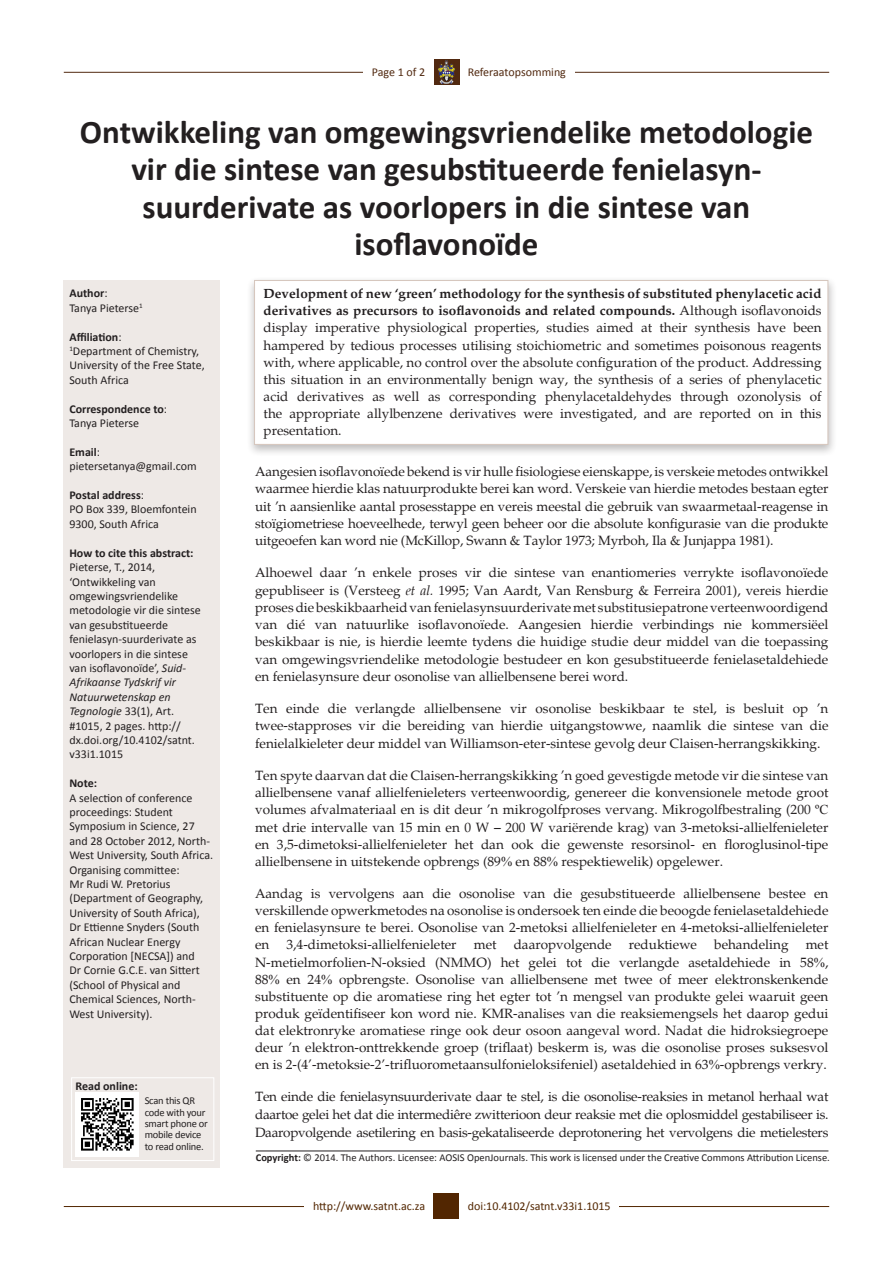
<style>
.page{position:relative;width:893px;height:1263px;background:#fff}
.page>*{position:absolute;margin:0;border:0;box-sizing:border-box;transform-origin:0 0}
.t1{font:700 33px/37.5px "Calibri";color:#231f20;text-align:center}
.t2{font:13.5px/17.1px "Palatino";color:#231f20;text-align:justify}
.Side_bar{font:12px/14.4px "Calibri";color:#231f20}
.Side_bar-2{font:700 12px "Calibri";color:#231f20}
.t3{font:12px "Calibri";color:#522601}
.t4{font:12px "Calibri";color:#512910}
.t5{font:10.5px "Calibri";color:#231f20}
.t6{font:10.5px/11.4px "Calibri";letter-spacing:-.02em;color:#231f20}
.s1{font-weight:400}
.s2{font-style:italic}
.s3{font-weight:700}
.s4{font-family:"Times New Roman"}
</style>
<div class="page">
<hr style="left:64px;top:72px;width:765px;height:1px;background:#512910">
<hr style="left:64px;top:1206px;width:765px;height:1px;background:#522601">
<div style="left:305px;top:1193px;width:129px;height:26px;background:#fff"></div>
<div style="left:459px;top:1193px;width:160px;height:26px;background:#fff"></div>
<div style="left:434px;top:1193px;width:25px;height:26px;background:#522601"></div>
<div style="left:459px;top:59px;width:115px;height:26px;background:#fff"></div>
<img style="left:434px;top:59px;width:25px;height:26px">
<div style="left:246px;top:276px;width:591px;height:181px;background:#231f20;opacity:.75"></div>
<div style="left:254px;top:280px;width:574px;height:165px;background:#fff"></div>
<div style="left:64px;top:280px;width:156px;height:887px;background:#eee9e6"></div>
<div style="left:363px;top:59px;width:71px;height:26px;background:#fff"></div>
<div style="left:71px;top:1077px;width:143px;height:84px;border:1px solid #fff"></div>
<img style="left:75px;top:1093px;width:64px;height:63px">
<hr style="left:256px;top:1151px;width:572px;height:1px;background:#231f20">
<p class="t4" style="left:372px;top:65px;width:55px">Page 1 of 2</p>
<p class="t4" style="left:468px;top:65px;width:100px">Referaatopsomming</p>
<p class="t1" style="left:80px;top:113px;width:735px">Ontwikkeling van omgewingsvriendelike metodologie vir die sintese van gesubstitueerde fenielasyn&shy;suurderivate as voorlopers in die sintese van isoflavonoïde</p>
<p class="Side_bar-2" style="left:69px;top:286px;width:40px">Author<span class="s1">:</span></p>
<p class="Side_bar" style="left:69px;top:301px;width:75px">Tanya Pieterse<sup>1</sup></p>
<p class="Side_bar-2" style="left:69px;top:329px;width:54px">Affiliation<span class="s1">:</span></p>
<p class="Side_bar" style="left:69px;top:344px;width:137px"><sup>1</sup>Department of Chemistry,<br>University of the Free State,<br>South Africa</p>
<p class="Side_bar-2" style="left:69px;top:401px;width:99px">Correspondence to<span class="s1">:</span></p>
<p class="Side_bar" style="left:69px;top:416px;width:71px">Tanya Pieterse</p>
<p class="Side_bar-2" style="left:69px;top:444px;width:32px">Email<span class="s1">:</span></p>
<p class="Side_bar" style="left:69px;top:459px;width:129px">pietersetanya@gmail.com</p>
<p class="Side_bar-2" style="left:69px;top:487px;width:76px">Postal address<span class="s1">:</span></p>
<p class="Side_bar" style="left:69px;top:502px;width:129px">PO Box 339, Bloemfontein<br>9300, South Africa</p>
<p class="Side_bar-2" style="left:69px;top:545px;width:126px">How to cite this abstract:</p>
<p class="Side_bar" style="left:69px;top:560px;width:133px">Pieterse, T., 2014, ‘Ontwikkeling van omgewingsvriendelike metodologie vir die sintese van gesubstitueerde fenielasyn-suurderivate as voorlopers in die sintese van isoflavonoïde’, <span class="s2">Suid-<br>Afrikaanse Tydskrif vir<br>Natuurwetenskap en<br>Tegnologie</span> 33(1), Art. #1015, 2 pages. http:// dx.doi.org/10.4102/satnt. v33i1.1015</p>
<p class="Side_bar-2" style="left:69px;top:775px;width:29px">Note:</p>
<p class="Side_bar" style="left:69px;top:790px;width:145px">A selection of conference proceedings: Student<br>Symposium in Science, 27 and 28 October 2012, North-<br>West University, South Africa.<br>Organising committee:<br>Mr Rudi W. Pretorius (Department of Geography,<br>University of South Africa),<br>Dr Ettienne Snyders (South<br>African Nuclear Energy<br>Corporation [NECSA]) and<br>Dr Cornie G.C.E. van Sittert (School of Physical and<br>Chemical Sciences, North-<br>West University).</p>
<p class="t2" style="left:264px;top:285px;width:560px"><span class="s3">Development of new ‘green’ methodology for the synthesis of substituted phenylacetic acid derivatives as precursors to isoflavonoids and related compounds.</span> Although isoflavonoids display imperative physiological properties, studies aimed at their synthesis have been hampered by tedious processes utilising stoichiometric and sometimes poisonous reagents with, where applicable, no control over the absolute configuration of the product. Addressing this situation in an environmentally benign way, the synthesis of a series of phenylacetic acid derivatives as well as corresponding phenylacetaldehydes through ozonolysis of the appropriate allylbenzene derivatives were investigated, and are reported on in this presentation.</p>
<p class="t2" style="left:255px;top:463px;width:575px">Aangesien isoflavonoïede bekend is vir hulle fisiologiese eienskappe, is verskeie metodes ontwikkel waarmee hierdie klas natuurprodukte berei kan word. Verskeie van hierdie metodes bestaan egter uit ’n aansienlike aantal prosesstappe en vereis meestal die gebruik van swaarmetaal-reagense in stoïgiometriese hoeveelhede, terwyl geen beheer oor die absolute konfigurasie van die produkte uitgeoefen kan word nie (McKillop, Swann &amp; Taylor 1973; Myrboh, Ila &amp; Junjappa 1981).</p>
<p class="t2" style="left:255px;top:564px;width:575px">Alhoewel daar ’n enkele proses vir die sintese van enantiomeries verrykte isoflavonoïede gepubliseer is (Versteeg <span class="s2">et al.</span> 1995; Van Aardt, Van Rensburg &amp; Ferreira 2001), vereis hierdie proses die beskikbaarheid van fenielasynsuurderivate met substitusiepatrone verteenwoordigend van dié van natuurlike isoflavonoïede. Aangesien hierdie verbindings nie kommersiëel beskikbaar is nie, is hierdie leemte tydens die huidige studie deur middel van die toepassing van omgewingsvriendelike metodologie bestudeer en kon gesubstitueerde fenielasetaldehiede en fenielasynsure deur osonolise van allielbensene berei word.</p>
<p class="t2" style="left:255px;top:700px;width:575px">Ten einde die verlangde allielbensene vir osonolise beskikbaar te stel, is besluit op ’n twee-stapproses vir die bereiding van hierdie uitgangstowwe, naamlik die sintese van die fenielalkieleter deur middel van Williamson-eter-sintese gevolg deur Claisen-herrangskikking.</p>
<p class="t2" style="left:255px;top:767px;width:575px">Ten spyte daarvan dat die Claisen-herrangskikking ’n goed gevestigde metode vir die sintese van allielbensene vanaf allielfenieleters verteenwoordig, genereer die konvensionele metode groot volumes afvalmateriaal en is dit deur ’n mikrogolfproses vervang. Mikrogolfbestraling (200 <span class="s4">ºC </span>met drie intervalle van 15 min en 0 W – 200 W variërende krag) van 3-metoksi-allielfenieleter en 3,5-dimetoksi-allielfenieleter het dan ook die gewenste resorsinol- en floroglusinol-tipe allielbensene in uitstekende opbrengs (89<span class="s4">%</span> en 88<span class="s4">%</span> respektiewelik) opgelewer.</p>
<p class="t2" style="left:255px;top:885px;width:575px">Aandag is vervolgens aan die osonolise van die gesubstitueerde allielbensene bestee en verskillende opwerkmetodes na osonolise is ondersoek ten einde die beoogde fenielasetaldehiede en fenielasynsure te berei. Osonolise van 2-metoksi allielfenieleter en 4-metoksi-allielfenieleter en</p>
<p class="t2" style="left:286px;top:937px;width:172px">3,4-dimetoksi-allielfenieleter</p>
<p class="t2" style="left:474px;top:937px;width:24px">met</p>
<p class="t2" style="left:514px;top:937px;width:100px">daaropvolgende</p>
<p class="t2" style="left:629px;top:937px;width:70px">reduktiewe</p>
<p class="t2" style="left:714px;top:937px;width:76px">behandeling</p>
<p class="t2" style="left:255px;top:937px;width:575px;text-indent:551px">met N-metielmorfolien-N-oksied (NMMO) het gelei tot die verlangde asetaldehiede in 58<span class="s4">%</span>, 88<span class="s4">%</span> en 24<span class="s4">%</span> opbrengste. Osonolise van allielbensene met twee of meer elektronskenkende substituente op die aromatiese ring het egter tot ’n mengsel van produkte gelei waaruit geen produk geïdentifiseer kon word nie. KMR-analises van die reaksiemengsels het daarop gedui dat elektronryke aromatiese ringe ook deur osoon aangeval word. Nadat die hidroksiegroepe deur ’n elektron-onttrekkende groep (triflaat) beskerm is, was die osonolise proses suksesvol en is 2-(4’-metoksie-2’-trifluorometaansulfonieloksifeniel) asetaldehied in 63<span class="s4">%</span>-opbrengs verkry.</p>
<p class="t2" style="left:255px;top:1088px;width:575px;line-height:18px">Ten einde die fenielasynsuurderivate daar te stel, is die osonolise-reaksies in metanol herhaal wat daartoe gelei het dat die intermediêre zwitterioon deur reaksie met die oplosmiddel gestabiliseer is.<br>Daaropvolgende asetilering en basis-gekataliseerde deprotonering het vervolgens die metielesters</p>
<p class="Side_bar-2" style="left:75px;top:1078px;width:64px">Read online:</p>
<p class="t6" style="left:145px;top:1095px;width:65px">Scan this QR code with your smart phone or mobile device to read online.</p>
<p class="t5" style="left:256px;top:1151px;width:576px"><span class="s3">Copyright:</span> © 2014. The Authors. Licensee: AOSIS OpenJournals. This work is licensed under the Creative Commons Attribution License.</p>
<p class="t3" style="left:313px;top:1199px;width:114px">http://www.satnt.ac.za</p>
<p class="t3" style="left:468px;top:1199px;width:144px">doi:10.4102/satnt.v33i1.1015</p>
</div>
